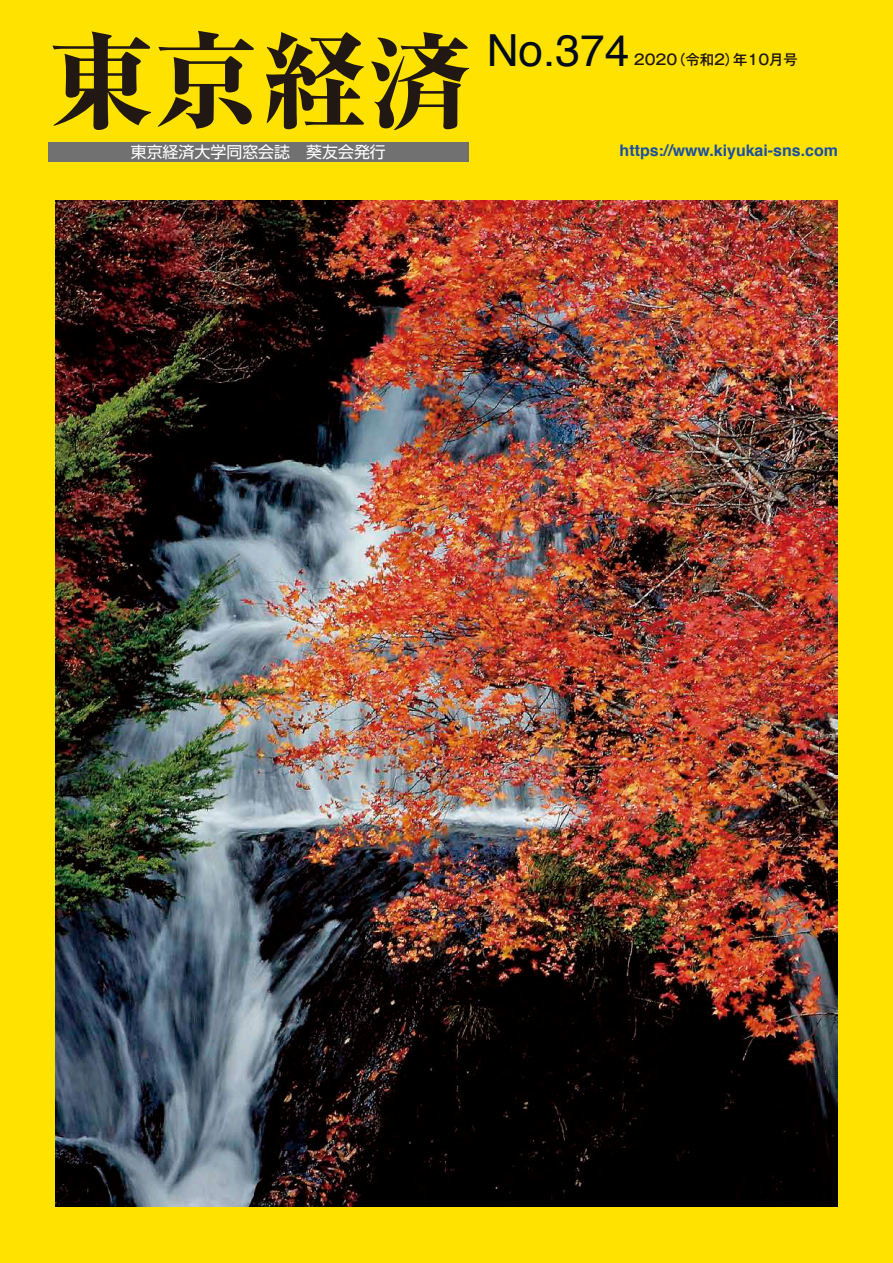
<style>
.page{position:relative;width:893px;height:1263px;background:#ffe200}
.page>*{position:absolute;margin:0;border:0;box-sizing:border-box;transform-origin:0 0}
.t1{font:800 106.35px "Ryumin Pro";color:#211814}
.t2{font:44.25px "Helvetica";color:#000a1b}
.t3{font:700 15.9px "Helvetica";color:#1b4fa2}
.t4{font:15.9px "Shin Go Pro";color:#fff}
.t5{font:500 14.4px "Gothic MB101 Pro";color:#211814}
</style>
<div class="page">
<div style="left:48px;top:142px;width:421px;height:20px;background:#717171"></div>
<img style="left:56px;top:200px;width:781px;height:1007px">
<h1 class="t1" style="left:48px;top:-3px;width:427px">東京経済</h1>
<p class="t4" style="left:131px;top:139px;width:257px">東京経済大学同窓会誌　葵友会発行</p>
<p class="t3" style="left:620px;top:138px;width:220px">https://www.kiyukai-sns.com</p>
<h2 class="t2" style="left:487px;top:17px;width:144px">No.374</h2>
<p class="t5" style="left:634px;top:48px;width:166px">2020（令和2）年10月号</p>
</div>
